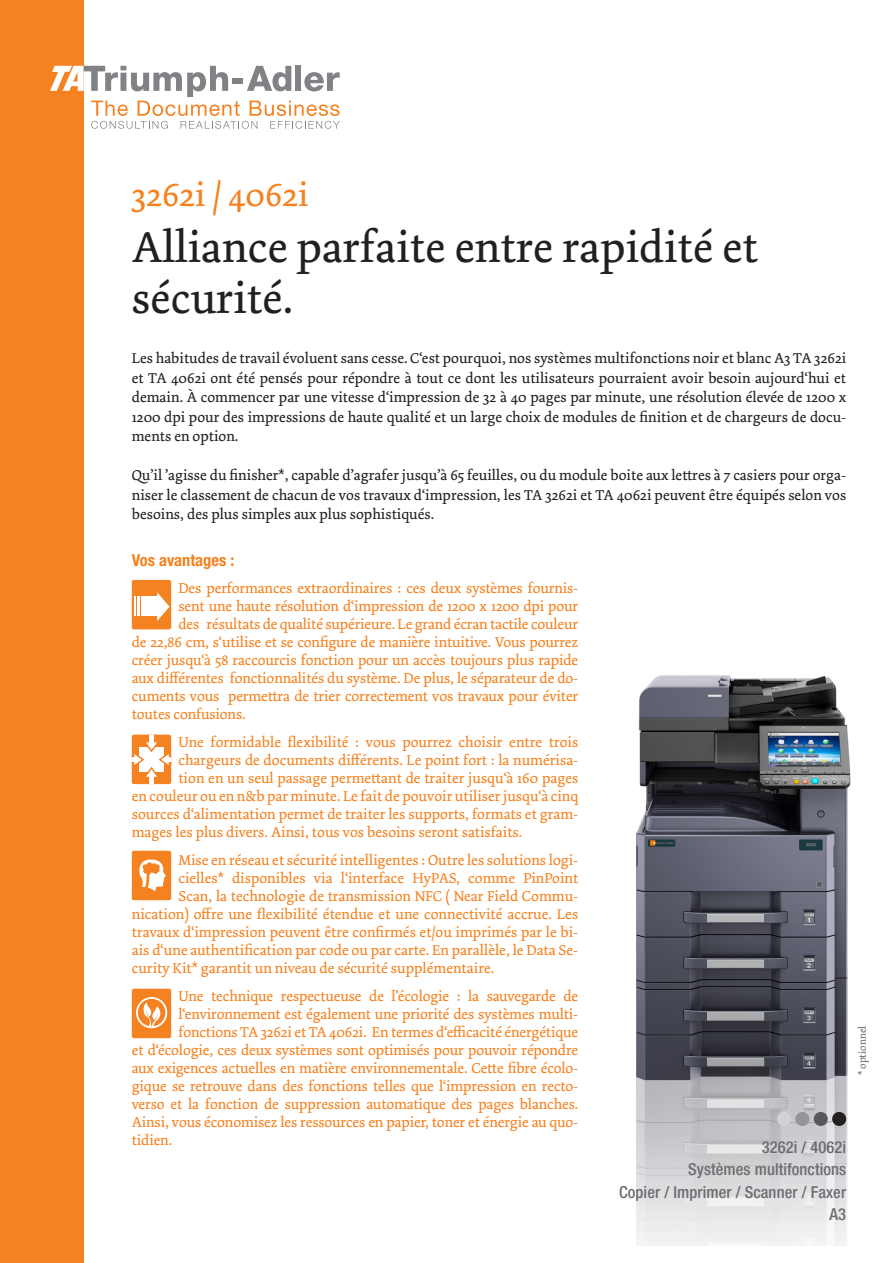
<style>
.page{position:relative;width:893px;height:1263px;background:#fff}
.page>*{position:absolute;margin:0;border:0;box-sizing:border-box;transform-origin:0 0}
._1_Titel_-_Dolly_28{font:45px/51px "Dolly Pro";color:#231f20}
._1_Titel_-_Dolly_27{font:34.5px "Dolly Pro";color:#f58220}
._1_Titel_Info_-_Helv{font:500 condensed 16.5px "Helvetica Neue LT Com";letter-spacing:.005em;color:#6c6d70}
._1_HighLights_Headli{font:700 condensed 16.5px "Helvetica Neue";color:#f58220}
._1_Highlights_Fließt{font:15px "Dolly Pro";letter-spacing:-.01em;color:#f58220}
._1_Einleitungstext{font:15px/19.5px "Dolly Pro";color:#231f20;text-align:justify}
._1_Einleitungstext-2{font:10.5px "Dolly Pro";color:#6c6d70}
</style>
<div class="page">
<div style="left:132px;top:580px;width:39px;height:49px;background:#f58220;border-radius:2px"></div>
<div style="left:148px;top:597px;width:11px;height:19px;background:#fff"></div>
<div style="left:141px;top:597px;width:5px;height:19px;background:#fff"></div>
<hr style="left:137px;top:597px;width:3px;height:19px;background:#fff">
<svg style="left:135px;top:597px;width:1px;height:19px"></svg>
<svg style="left:157px;top:592px;width:13px;height:29px"></svg>
<div style="left:132px;top:989px;width:39px;height:49px;background:#f58220;border-radius:2px"></div>
<svg style="left:136px;top:997px;width:31px;height:31px"></svg>
<img style="left:636px;top:675px;width:215px;height:571px">
<div style="left:777px;top:1112px;width:14px;height:14px;background:#d1d2d4;border-radius:50%"></div>
<div style="left:795px;top:1112px;width:14px;height:14px;background:#939598;border-radius:50%"></div>
<div style="left:814px;top:1112px;width:14px;height:14px;background:#57585a;border-radius:50%"></div>
<div style="left:832px;top:1112px;width:14px;height:14px;background:#231f20;border-radius:50%"></div>
<div style="left:0;top:0;width:84px;height:1263px;background:#f58220"></div>
<svg style="left:50px;top:66px;width:290px;height:63px"></svg>
<svg style="left:132px;top:735px;width:39px;height:49px"></svg>
<div style="left:132px;top:851px;width:39px;height:49px;background:#f58220;border-radius:2px"></div>
<svg style="left:139px;top:859px;width:27px;height:32px"></svg>
<p class="_1_Titel_-_Dolly_27" style="left:132px;top:173px;width:178px">3262i / 4062i</p>
<p class="_1_Titel_-_Dolly_28" style="left:132px;top:222px;width:628px">Alliance parfaite entre rapidité et sécurité.</p>
<p class="_1_Einleitungstext" style="left:132px;top:348px;width:716px">Les habitudes de travail évoluent sans cesse. C‘est pourquoi, nos systèmes multifonctions noir et blanc A3 TA 3262i et TA 4062i ont été pensés pour répondre à tout ce dont les utilisateurs pourraient avoir besoin aujourd‘hui et demain. À commencer par une vitesse d‘impression de 32 à 40 pages par minute, une résolution élevée de 1200 x 1200 dpi pour des impressions de haute qualité et un large choix de modules de finition et de chargeurs de docu&shy;ments en option.</p>
<p class="_1_Einleitungstext" style="left:132px;top:465px;width:716px">Qu’il ’agisse du finisher*, capable d’agrafer jusqu’à 65 feuilles, ou du module boite aux lettres à 7 casiers pour orga&shy;niser le classement de chacun de vos travaux d‘impression, les TA 3262i et TA 4062i peuvent être équipés selon vos besoins, des plus simples aux plus sophistiqués.</p>
<p class="_1_HighLights_Headli" style="left:132px;top:550px;width:104px">Vos avantages :</p>
<p class="_1_Highlights_Fließt" style="left:178px;top:579px;width:401px">Des performances extraordinaires : ces deux systèmes fournis-</p>
<p class="_1_Highlights_Fließt" style="left:178px;top:597px;width:401px">sent une haute résolution d‘impression de 1200 x 1200 dpi pour</p>
<p class="_1_Highlights_Fließt" style="left:178px;top:615px;width:401px">des résultats de qualité supérieure. Le grand écran tactile couleur</p>
<p class="_1_Highlights_Fließt" style="left:132px;top:633px;width:448px">de 22,86 cm‚ s‘utilise et se configure de manière intuitive. Vous pourrez</p>
<p class="_1_Highlights_Fließt" style="left:132px;top:651px;width:448px">créer jusqu‘à 58 raccourcis fonction pour un accès toujours plus rapide</p>
<p class="_1_Highlights_Fließt" style="left:132px;top:669px;width:448px">aux différentes fonctionnalités du système. De plus, le séparateur de do-</p>
<p class="_1_Highlights_Fließt" style="left:132px;top:687px;width:448px">cuments vous permettra de trier correctement vos travaux pour éviter</p>
<p class="_1_Highlights_Fließt" style="left:132px;top:705px;width:115px">toutes confusions.</p>
<p class="_1_Highlights_Fließt" style="left:178px;top:733px;width:401px">Une formidable flexibilité : vous pourrez choisir entre trois</p>
<p class="_1_Highlights_Fließt" style="left:178px;top:751px;width:401px">chargeurs de documents différents. Le point fort : la numérisa-</p>
<p class="_1_Highlights_Fließt" style="left:178px;top:769px;width:401px">tion en un seul passage permettant de traiter jusqu‘à 160 pages</p>
<p class="_1_Highlights_Fließt" style="left:132px;top:787px;width:448px">en couleur ou en n&amp;b par minute. Le fait de pouvoir utiliser jusqu‘à cinq</p>
<p class="_1_Highlights_Fließt" style="left:132px;top:805px;width:448px">sources d‘alimentation permet de traiter les supports, formats et gram-</p>
<p class="_1_Highlights_Fließt" style="left:132px;top:823px;width:392px">mages les plus divers. Ainsi, tous vos besoins seront satisfaits.</p>
<p class="_1_Highlights_Fließt" style="left:178px;top:850px;width:401px">Mise en réseau et sécurité intelligentes : Outre les solutions logi-</p>
<p class="_1_Highlights_Fließt" style="left:178px;top:868px;width:401px">cielles* disponibles via l‘interface HyPAS, comme PinPoint</p>
<p class="_1_Highlights_Fließt" style="left:178px;top:886px;width:401px">Scan, la technologie de transmission NFC ( Near Field Commu-</p>
<p class="_1_Highlights_Fließt" style="left:132px;top:904px;width:448px">nication) offre une flexibilité étendue et une connectivité accrue. Les</p>
<p class="_1_Highlights_Fließt" style="left:132px;top:922px;width:448px">travaux d‘impression peuvent être confirmés et/ou imprimés par le bi-</p>
<p class="_1_Highlights_Fließt" style="left:132px;top:940px;width:448px">ais d‘une authentification par code ou par carte. En parallèle, le Data Se-</p>
<p class="_1_Highlights_Fließt" style="left:132px;top:958px;width:364px">curity Kit* garantit un niveau de sécurité supplémentaire.</p>
<p class="_1_Highlights_Fließt" style="left:178px;top:986px;width:401px">Une technique respectueuse de l’écologie : la sauvegarde de</p>
<p class="_1_Highlights_Fließt" style="left:178px;top:1004px;width:401px">l‘environnement est également une priorité des systèmes multi-</p>
<p class="_1_Highlights_Fließt" style="left:178px;top:1022px;width:401px">fonctions TA 3262i et TA 4062i. En termes d‘efficacité énergétique</p>
<p class="_1_Highlights_Fließt" style="left:132px;top:1040px;width:448px">et d‘écologie, ces deux systèmes sont optimisés pour pouvoir répondre</p>
<p class="_1_Highlights_Fließt" style="left:132px;top:1058px;width:448px">aux exigences actuelles en matière environnementale. Cette fibre écolo-</p>
<p class="_1_Highlights_Fließt" style="left:132px;top:1076px;width:448px">gique se retrouve dans des fonctions telles que l‘impression en recto-</p>
<p class="_1_Highlights_Fließt" style="left:132px;top:1094px;width:448px">verso et la fonction de suppression automatique des pages blanches.</p>
<p class="_1_Highlights_Fließt" style="left:132px;top:1112px;width:448px">Ainsi, vous économisez les ressources en papier, toner et énergie au quo-</p>
<p class="_1_Highlights_Fließt" style="left:132px;top:1130px;width:42px">tidien.</p>
<p class="_1_Titel_Info_-_Helv" style="left:762px;top:1137px;width:86px">3262i / 4062i</p>
<p class="_1_Titel_Info_-_Helv" style="left:688px;top:1160px;width:159px">Systèmes multifonctions</p>
<p class="_1_Titel_Info_-_Helv" style="left:619px;top:1182px;width:228px">Copier / Imprimer / Scanner / Faxer</p>
<p class="_1_Titel_Info_-_Helv" style="left:830px;top:1205px;width:18px">A3</p>
<p class="_1_Einleitungstext-2" style="left:856px;top:1075px;width:51px;rotate:-90deg">* optionnel</p>
</div>
